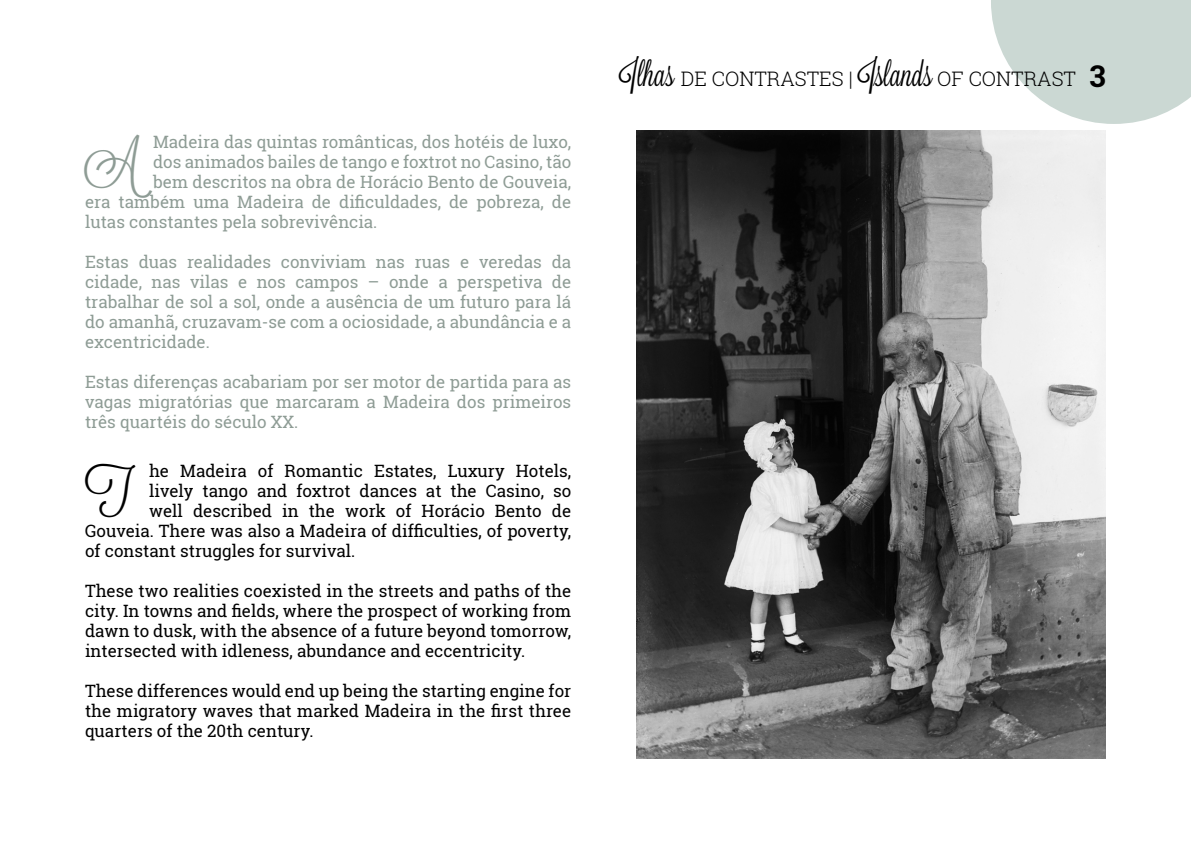
<style>
.page{position:relative;width:1191px;height:842px;background:#fff}
.page>*{position:absolute;margin:0;border:0;box-sizing:border-box;transform-origin:0 0}
.t1{font:48px "Lavanderia";color:#8e9c95}
.t2{font:48px "Lavanderia";color:#000}
.t3{font:300 20px "Roboto Slab";color:#000}
.t4{font:17px/20px "Roboto Slab";color:#8e9c95;text-align:justify}
.t5{font:17px/20px "Roboto Slab";color:#000;text-align:justify}
.s1{font-family:"Lavanderia";font-weight:400;font-size:34px}
.s2{font-weight:700;font-size:30px}
</style>
<div class="page">
<svg style="left:991px;top:0;width:200px;height:124px"></svg>
<img style="left:636px;top:130px;width:470px;height:629px">
<h1 class="t1" style="left:85px;top:132px;width:54px">A</h1>
<p class="t4" style="left:153px;top:132px;width:419px">Madeira das quintas românticas, dos hotéis de luxo,</p>
<p class="t4" style="left:153px;top:152px;width:419px">dos animados bailes de tango e foxtrot no Casino, tão</p>
<p class="t4" style="left:153px;top:172px;width:420px">bem descritos na obra de Horácio Bento de Gouveia,</p>
<p class="t4" style="left:85px;top:192px;width:488px">era também uma Madeira de dificuldades, de pobreza, de</p>
<p class="t4" style="left:85px;top:212px;width:294px">lutas constantes pela sobrevivência.</p>
<p class="t4" style="left:85px;top:252px;width:488px">Estas duas realidades conviviam nas ruas e veredas da cidade, nas vilas e nos campos – onde a perspetiva de trabalhar de sol a sol, onde a ausência de um futuro para lá do amanhã, cruzavam-se com a ociosidade, a abundância e a excentricidade.</p>
<p class="t4" style="left:85px;top:372px;width:488px">Estas diferenças acabariam por ser motor de partida para as vagas migratórias que marcaram a Madeira dos primeiros três quartéis do século XX.</p>
<h1 class="t2" style="left:85px;top:461px;width:48px">T</h1>
<p class="t5" style="left:149px;top:461px;width:424px">he Madeira of Romantic Estates, Luxury Hotels,</p>
<p class="t5" style="left:149px;top:481px;width:424px">lively tango and foxtrot dances at the Casino, so</p>
<p class="t5" style="left:149px;top:501px;width:424px">well described in the work of Horácio Bento de</p>
<p class="t5" style="left:85px;top:521px;width:487px">Gouveia. There was also a Madeira of difficulties, of poverty,</p>
<p class="t5" style="left:85px;top:541px;width:272px">of constant struggles for survival.</p>
<p class="t5" style="left:85px;top:581px;width:488px">These two realities coexisted in the streets and paths of the city. In towns and fields, where the prospect of working from dawn to dusk, with the absence of a future beyond tomorrow, intersected with idleness, abundance and eccentricity.</p>
<p class="t5" style="left:85px;top:681px;width:488px">These differences would end up being the starting engine for the migratory waves that marked Madeira in the first three quarters of the 20th century.</p>
<p class="t3" style="left:619px;top:65px;width:488px"><span class="s1">Ilhas</span> DE CONTRASTES | <span class="s1">Islands</span> OF CONTRAST <span class="s2">3</span></p>
</div>
